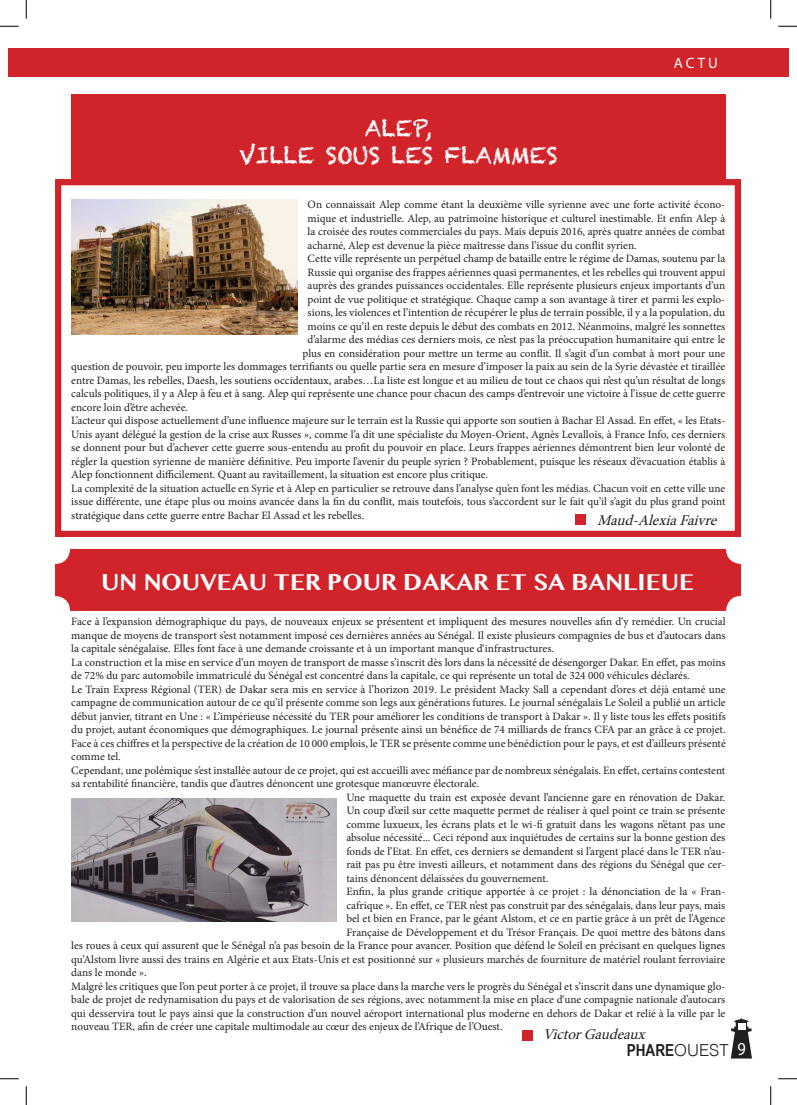
<style>
.page{position:relative;width:797px;height:1105px;background:#fff}
.page>*{position:absolute;margin:0;border:0;box-sizing:border-box;transform-origin:0 0}
.t1{font:22.5px/27px "Chalkduster";color:#fff;text-align:center}
.t2{font:700 20px "Bangla MN";color:#fff}
.t3{font:700 16.5px "Arial Narrow";color:#231f20}
.t4{font:italic 15px "Minion Pro";color:#231f20}
.t5{font:15px "Myriad Pro";color:#fff}
.t6{font:11.25px "Minion Pro";color:#231f20}
.s1{font-family:"Helvetica";font-weight:300}
.s2{font-family:"Myriad Pro";font-weight:400;font-size:18.38px;color:#fff}
</style>
<div class="page">
<svg style="left:730px;top:1018px;width:22px;height:40px"></svg>
<div style="left:738px;top:1023px;width:7px;height:7px;background:#fff"></div>
<div style="left:9px;top:49px;width:779px;height:28px;background:#d1232a"></div>
<div style="left:9px;top:48px;width:111px;height:29px;background:#d1232a"></div>
<div style="left:575px;top:514px;width:10px;height:11px;background:#d1232a"></div>
<div style="left:71px;top:94px;width:654px;height:88px;background:#d1232a"></div>
<div style="left:55px;top:179px;width:686px;height:358px;border:6px solid #d1232a"></div>
<div style="left:55px;top:549px;width:686px;height:62px;background:#d1232a;border-radius:15px"></div>
<img style="left:71px;top:200px;width:226px;height:135px">
<img style="left:71px;top:799px;width:265px;height:122px">
<div style="left:522px;top:1030px;width:11px;height:10px;background:#d1232a"></div>
<svg style="left:0;top:25px;width:19px;height:2px"></svg>
<svg style="left:778px;top:25px;width:19px;height:2px"></svg>
<svg style="left:0;top:1078px;width:19px;height:1px"></svg>
<svg style="left:778px;top:1078px;width:19px;height:1px"></svg>
<svg style="left:25px;top:0;width:2px;height:19px"></svg>
<svg style="left:25px;top:1086px;width:2px;height:19px"></svg>
<svg style="left:770px;top:0;width:1px;height:19px"></svg>
<svg style="left:770px;top:1086px;width:1px;height:19px"></svg>
<h1 class="t1" style="left:239px;top:114px;width:320px">ALEP,<br>VILLE SOUS LES FLAMMES</h1>
<h3 class="t5" style="left:674px;top:54px;width:46px">ACTU</h3>
<p class="t6" style="left:308px;top:197px;width:419px">On connaissait Alep comme étant la deuxième ville syrienne avec une forte activité écono-</p>
<p class="t6" style="left:308px;top:210px;width:419px">mique et industrielle. Alep, au patrimoine historique et culturel inestimable. Et enfin Alep à</p>
<p class="t6" style="left:308px;top:224px;width:419px">la croisée des routes commerciales du pays. Mais depuis 2016, après quatre années de combat</p>
<p class="t6" style="left:308px;top:237px;width:330px">acharné, Alep est devenue la pièce maîtresse dans l’issue du conflit syrien.</p>
<p class="t6" style="left:308px;top:251px;width:419px">Cette ville représente un perpétuel champ de bataille entre le régime de Damas, soutenu par la</p>
<p class="t6" style="left:308px;top:264px;width:419px">Russie qui organise des frappes aériennes quasi permanentes, et les rebelles qui trouvent appui</p>
<p class="t6" style="left:308px;top:278px;width:419px">auprès des grandes puissances occidentales. Elle représente plusieurs enjeux importants d’un</p>
<p class="t6" style="left:308px;top:291px;width:419px">point de vue politique et stratégique. Chaque camp a son avantage à tirer et parmi les explo-</p>
<p class="t6" style="left:308px;top:305px;width:419px">sions, les violences et l’intention de récupérer le plus de terrain possible, il y a la population, du</p>
<p class="t6" style="left:308px;top:318px;width:419px">moins ce qu’il en reste depuis le début des combats en 2012. Néanmoins, malgré les sonnettes</p>
<p class="t6" style="left:308px;top:332px;width:419px">d’alarme des médias ces derniers mois, ce n’est pas la préoccupation humanitaire qui entre le</p>
<p class="t6" style="left:303px;top:345px;width:424px">plus en considération pour mettre un terme au conflit. Il s’agit d’un combat à mort pour une</p>
<p class="t6" style="left:71px;top:359px;width:655px">question de pouvoir, peu importe les dommages terrifiants ou quelle partie sera en mesure d’imposer la paix au sein de la Syrie dévastée et tiraillée</p>
<p class="t6" style="left:71px;top:372px;width:655px">entre Damas, les rebelles, Daesh, les soutiens occidentaux, arabes…La liste est longue et au milieu de tout ce chaos qui n’est qu’un résultat de longs</p>
<p class="t6" style="left:71px;top:386px;width:655px">calculs politiques, il y a Alep à feu et à sang. Alep qui représente une chance pour chacun des camps d’entrevoir une victoire à l’issue de cette guerre</p>
<p class="t6" style="left:71px;top:399px;width:118px">encore loin d’être achevée.</p>
<p class="t6" style="left:71px;top:413px;width:655px">L’acteur qui dispose actuellement d’une influence majeure sur le terrain est la Russie qui apporte son soutien à Bachar El Assad. En effet, « les Etats-</p>
<p class="t6" style="left:71px;top:426px;width:655px">Unis ayant délégué la gestion de la crise aux Russes », comme l’a dit une spécialiste du Moyen-Orient, Agnès Levallois, à France Info, ces derniers</p>
<p class="t6" style="left:71px;top:440px;width:655px">se donnent pour but d’achever cette guerre sous-entendu au profit du pouvoir en place. Leurs frappes aériennes démontrent bien leur volonté de</p>
<p class="t6" style="left:71px;top:453px;width:655px">régler la question syrienne de manière définitive. Peu importe l’avenir du peuple syrien ? Probablement, puisque les réseaux d’évacuation établis à</p>
<p class="t6" style="left:71px;top:467px;width:418px">Alep fonctionnent difficilement. Quant au ravitaillement, la situation est encore plus critique.</p>
<p class="t6" style="left:71px;top:480px;width:655px">La complexité de la situation actuelle en Syrie et à Alep en particulier se retrouve dans l’analyse qu’en font les médias. Chacun voit en cette ville une</p>
<p class="t6" style="left:71px;top:494px;width:655px">issue différente, une étape plus ou moins avancée dans la fin du conflit, mais toutefois, tous s’accordent sur le fait qu’il s’agit du plus grand point</p>
<p class="t6" style="left:71px;top:507px;width:294px">stratégique dans cette guerre entre Bachar El Assad et les rebelles.</p>
<h3 class="t4" style="left:597px;top:510px;width:126px">Maud-AlexiaFaivre</h3>
<h2 class="t2" style="left:101px;top:568px;width:594px">UN NOUVEAU TER POUR DAKAR ET SA BANLIEUE</h2>
<p class="t6" style="left:71px;top:614px;width:656px">Face à l’expansion démographique du pays, de nouveaux enjeux se présentent et impliquent des mesures nouvelles afin d‘y remédier. Un crucial</p>
<p class="t6" style="left:71px;top:628px;width:656px">manque de moyens de transport s’est notamment imposé ces dernières années au Sénégal. Il existe plusieurs compagnies de bus et d’autocars dans</p>
<p class="t6" style="left:71px;top:641px;width:484px">la capitale sénégalaise. Elles font face à une demande croissante et à un important manque d‘infrastructures.</p>
<p class="t6" style="left:71px;top:655px;width:656px">La construction et la mise en service d’un moyen de transport de masse s’inscrit dès lors dans la nécessité de désengorger Dakar. En effet, pas moins</p>
<p class="t6" style="left:71px;top:668px;width:620px">de 72% du parc automobile immatriculé du Sénégal est concentré dans la capitale, ce qui représente un total de 324 000 véhicules déclarés.</p>
<p class="t6" style="left:71px;top:682px;width:656px">Le Train Express Régional (TER) de Dakar sera mis en service à l’horizon 2019. Le président Macky Sall a cependant d’ores et déjà entamé une</p>
<p class="t6" style="left:71px;top:695px;width:656px">campagne de communication autour de ce qu’il présente comme son legs aux générations futures. Le journal sénégalais Le Soleil a publié un article</p>
<p class="t6" style="left:71px;top:709px;width:656px">début janvier, titrant en Une : « L’impérieuse nécessité du TER pour améliorer les conditions de transport à Dakar ». Il y liste tous les effets positifs</p>
<p class="t6" style="left:71px;top:722px;width:656px">du projet, autant économiques que démographiques. Le journal présente ainsi un bénéfice de 74 milliards de francs CFA par an grâce à ce projet.</p>
<p class="t6" style="left:71px;top:736px;width:656px">Face à ces chiffres et la perspective de la création de 10 000 emplois, le TER se présente comme une bénédiction pour le pays, et est d’ailleurs présenté</p>
<p class="t6" style="left:71px;top:749px;width:51px">comme tel.</p>
<p class="t6" style="left:71px;top:763px;width:655px">Cependant, une polémique s’est installée autour de ce projet, qui est accueilli avec méfiance par de nombreux sénégalais. En effet, certains contestent</p>
<p class="t6" style="left:71px;top:776px;width:409px">sa rentabilité financière, tandis que d’autres dénoncent une grotesque manœuvre électorale.</p>
<p class="t6" style="left:346px;top:790px;width:380px">Une maquette du train est exposée devant l’ancienne gare en rénovation de Dakar.</p>
<p class="t6" style="left:346px;top:803px;width:380px">Un coup d’œil sur cette maquette permet de réaliser à quel point ce train se présente</p>
<p class="t6" style="left:346px;top:817px;width:380px">comme luxueux, les écrans plats et le wi-fi gratuit dans les wagons n’étant pas une</p>
<p class="t6" style="left:346px;top:830px;width:380px">absolue nécessité... Ceci répond aux inquiétudes de certains sur la bonne gestion des</p>
<p class="t6" style="left:346px;top:844px;width:380px">fonds de l’Etat. En effet, ces derniers se demandent si l’argent placé dans le TER n’au-</p>
<p class="t6" style="left:346px;top:857px;width:380px">rait pas pu être investi ailleurs, et notamment dans des régions du Sénégal que cer-</p>
<p class="t6" style="left:346px;top:871px;width:204px">tains dénoncent délaissées du gouvernement.</p>
<p class="t6" style="left:346px;top:884px;width:380px">Enfin, la plus grande critique apportée à ce projet : la dénonciation de la « Fran-</p>
<p class="t6" style="left:346px;top:898px;width:380px">cafrique ». En effet, ce TER n’est pas construit par des sénégalais, dans leur pays, mais</p>
<p class="t6" style="left:346px;top:911px;width:380px">bel et bien en France, par le géant Alstom, et ce en partie grâce à un prêt de l’Agence</p>
<p class="t6" style="left:346px;top:925px;width:380px">Française de Développement et du Trésor Français. De quoi mettre des bâtons dans</p>
<p class="t6" style="left:71px;top:938px;width:655px">les roues à ceux qui assurent que le Sénégal n’a pas besoin de la France pour avancer. Position que défend le Soleil en précisant en quelques lignes</p>
<p class="t6" style="left:71px;top:952px;width:655px">qu’Alstom livre aussi des trains en Algérie et aux Etats-Unis et est positionné sur « plusieurs marchés de fourniture de matériel roulant ferroviaire</p>
<p class="t6" style="left:71px;top:965px;width:77px">dans le monde ».</p>
<p class="t6" style="left:71px;top:979px;width:655px">Malgré les critiques que l’on peut porter à ce projet, il trouve sa place dans la marche vers le progrès du Sénégal et s’inscrit dans une dynamique glo-</p>
<p class="t6" style="left:71px;top:992px;width:655px">bale de projet de redynamisation du pays et de valorisation de ses régions, avec notamment la mise en place d‘une compagnie nationale d’autocars</p>
<p class="t6" style="left:71px;top:1006px;width:655px">qui desservira tout le pays ainsi que la construction d’un nouvel aéroport international plus moderne en dehors de Dakar et relié à la ville par le</p>
<p class="t6" style="left:71px;top:1019px;width:433px">nouveau TER, afin de créer une capitale multimodale au cœur des enjeux de l’Afrique de l’Ouest.</p>
<h3 class="t4" style="left:542px;top:1024px;width:109px">VictorGaudeaux</h3>
<h3 class="t3" style="left:626px;top:1037px;width:120px">PHARE<span class="s1">OUEST</span> <span class="s2">9</span></h3>
</div>
